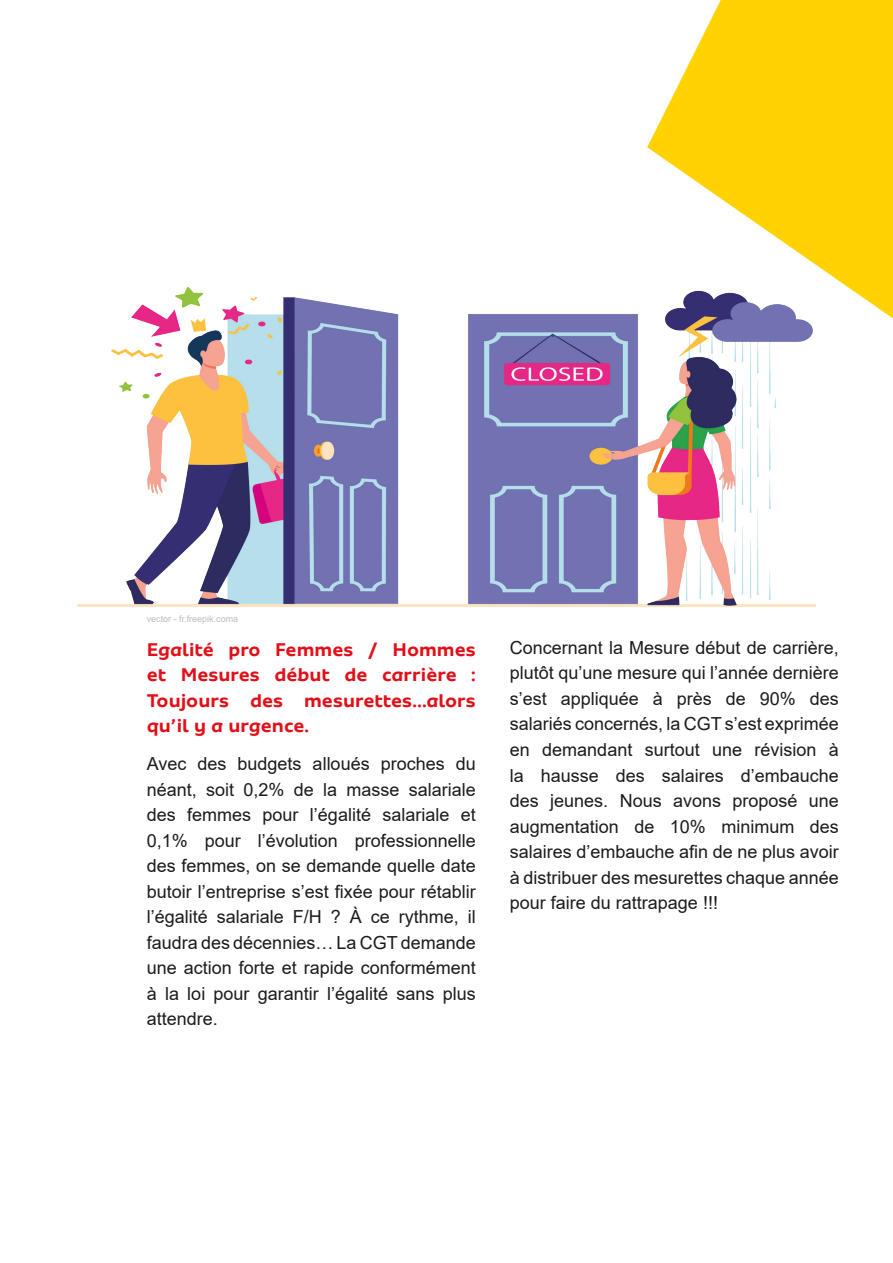
<style>
.page{position:relative;width:893px;height:1263px;background:#fff}
.page>*{position:absolute;margin:0;border:0;box-sizing:border-box;transform-origin:0 0}
.t1{font:700 19.5px/25.5px "Sua";color:#e30f18;text-align:justify}
.t2{font:18px/25.5px "Arial";color:#1c1b1a;text-align:justify}
.t3{font:9px "Arial";color:#bbbdbd}
</style>
<div class="page">
<svg style="left:647px;top:0;width:246px;height:318px;fill:#ffd200"></svg>
<img style="left:78px;top:288px;width:737px;height:319px">
<p class="t3" style="left:147px;top:613px;width:93px">vector - fr.freepik.coma</p>
<p class="t1" style="left:147px;top:636px;width:331px">Egalité pro Femmes / Hommes et Mesures début de carrière :<br>Toujours des mesurettes…alors qu’il y a urgence.</p>
<p class="t2" style="left:147px;top:751px;width:331px">Avec des budgets alloués proches du néant, soit 0,2% de la masse salariale des femmes pour l’égalité salariale et 0,1% pour l’évolution professionnelle des femmes, on se demande quelle date butoir l’entreprise s’est fixée pour rétablir l’égalité salariale F/H ? À ce rythme, il faudra des décennies… La CGT demande une action forte et rapide conformément à la loi pour garantir l’égalité sans plus attendre.</p>
<p class="t2" style="left:510px;top:635px;width:331px">Concernant la Mesure début de carrière, plutôt qu’une mesure qui l’année dernière s’est appliquée à près de 90% des salariés concernés, la CGT s’est exprimée en demandant surtout une révision à la hausse des salaires d’embauche des jeunes. Nous avons proposé une augmentation de 10% minimum des salaires d’embauche afin de ne plus avoir à distribuer des mesurettes chaque année pour faire du rattrapage !!!</p>
</div>
